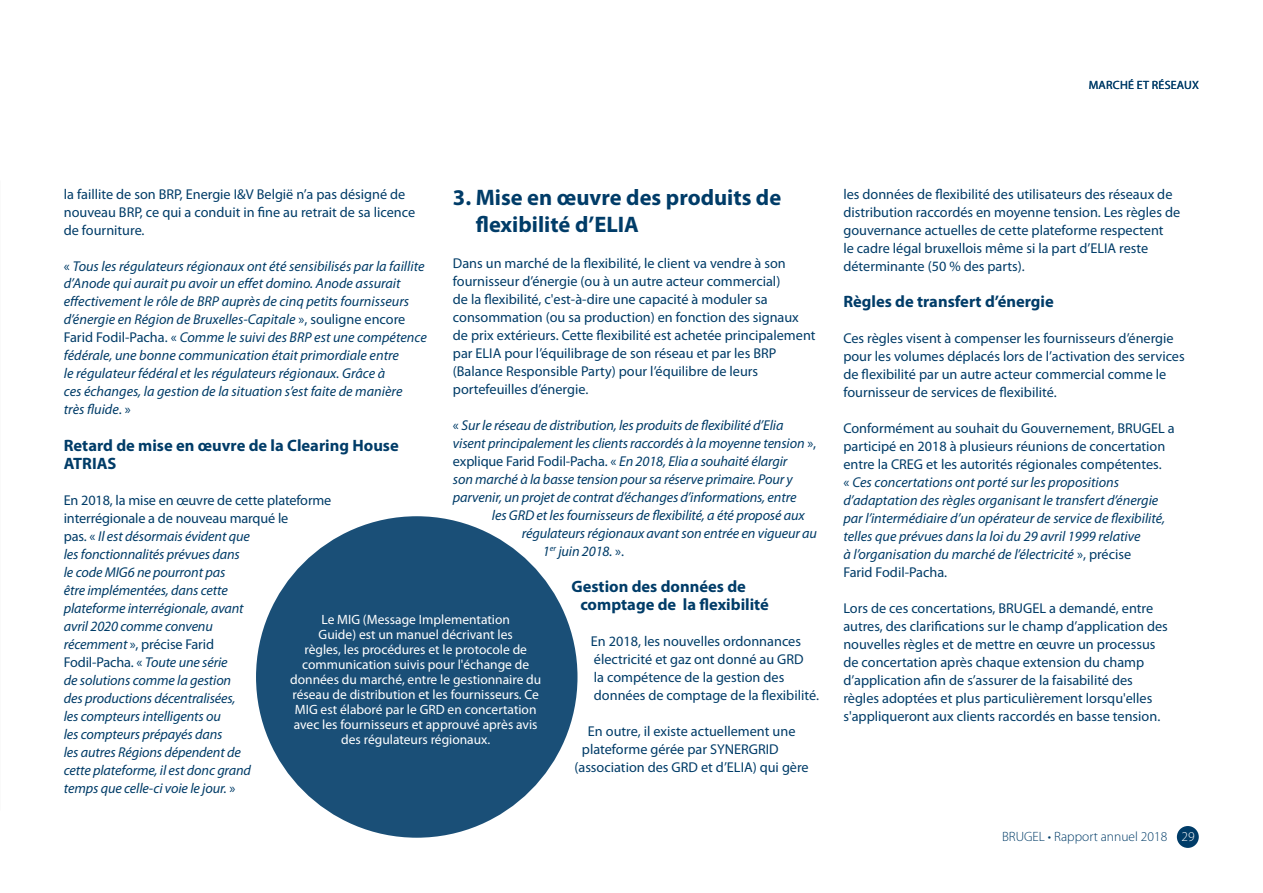
<style>
.page{position:relative;width:1263px;height:893px;background:#fff}
.page>*{position:absolute;margin:0;border:0;box-sizing:border-box;transform-origin:0 0}
.t1{font:700 22.5px/27px "Myriad Pro";color:#003c68}
.t2{font:700 16.5px/18px "Myriad Pro";color:#003c68}
.t3{font:italic 14.25px/18px "Myriad Pro";letter-spacing:-.01em;color:#003c68}
.t4{font:14.25px/18px "Myriad Pro";color:#003c68}
.t5{font:13.5px/15px "Myriad Pro";color:#fff;text-align:center}
.t6{font:300 13.5px "Myriad Pro";color:#003c68}
.t7{font:12px "Myriad Pro";letter-spacing:.02em;color:#003c68}
.s1{font-style:normal}
.s2{color:#fff}
</style>
<div class="page">
<div style="left:256px;top:516px;width:321px;height:322px;background:#1a4f77;border-radius:50%"></div>
<div style="left:1177px;top:826px;width:22px;height:22px;background:#003c68;border-radius:50%"></div>
<p class="t7" style="left:1089px;top:79px;width:112px">MARCHÉ ET RÉSEAUX</p>
<p class="t4" style="left:64px;top:185px;width:353px">la faillite de son BRP, Energie I&amp;V België n’a pas désigné de nouveau BRP, ce qui a conduit in fine au retrait de sa licence de fourniture.</p>
<p class="t3" style="left:64px;top:257px;width:365px"><span class="s1">«</span> Tous les régulateurs régionaux ont été sensibilisés par la faillite d’Anode qui aurait pu avoir un effet domino. Anode assurait effectivement le rôle de BRP auprès de cinq petits fournisseurs d’énergie en Région de Bruxelles-Capitale <span class="s1">», souligne encore Farid Fodil-Pacha. «</span> Comme le suivi des BRP est une compétence fédérale, une bonne communication était primordiale entre<br>le régulateur fédéral et les régulateurs régionaux. Grâce à<br>ces échanges, la gestion de la situation s’est faite de manière<br>très fluide<span class="s1">. »</span></p>
<p class="t2" style="left:64px;top:436px;width:337px">Retard de mise en œuvre de la Clearing House<br>ATRIAS</p>
<p class="t3" style="left:64px;top:491px;width:269px"><span class="s1">En 2018, la mise en œuvre de cette plateforme interrégionale a de nouveau marqué le<br>pas. «</span> Il est désormais évident que<br>les fonctionnalités prévues dans<br>le code MIG6 ne pourront pas<br>être implémentées, dans cette<br>plateforme interrégionale, avant<br>avril 2020 comme convenu<br>récemment <span class="s1">», précise Farid<br>Fodil-Pacha. «</span> Toute une série<br>de solutions comme la gestion<br>des productions décentralisées,<br>les compteurs intelligents ou<br>les compteurs prépayés dans<br>les autres Régions dépendent de<br>cette plateforme, il est donc grand<br>temps que celle-ci voie le jour. <span class="s1">»</span></p>
<h1 class="t1" style="left:476px;top:184px;width:307px;text-indent:-23px">3. Mise en œuvre des produits de flexibilité d’ELIA</h1>
<p class="t4" style="left:453px;top:255px;width:364px">Dans un marché de la flexibilité, le client va vendre à son fournisseur d’énergie (ou à un autre acteur commercial)<br>de la flexibilité, c'est-à-dire une capacité à moduler sa consommation (ou sa production) en fonction des signaux de prix extérieurs. Cette flexibilité est achetée principalement par ELIA pour l’équilibrage de son réseau et par les BRP (Balance Responsible Party) pour l’équilibre de leurs portefeuilles d’énergie.</p>
<p class="t3" style="left:453px;top:417px;width:365px"><span class="s1">«</span> Sur le réseau de distribution, les produits de flexibilité d’Elia visent principalement les clients raccordés à la moyenne tension <span class="s1">», explique Farid Fodil-Pacha. «</span> En 2018, Elia a souhaité élargir<br>son marché à la basse tension pour sa réserve primaire. Pour y parvenir, un projet de contrat d’échanges d’informations, entre</p>
<p class="t3" style="left:492px;top:507px;width:314px">les GRD et les fournisseurs de flexibilité, a été proposé aux</p>
<p class="t3" style="left:522px;top:525px;width:297px">régulateurs régionaux avant son entrée en vigueur au</p>
<p class="t3" style="left:543px;top:543px;width:83px">1<sup>er</sup> juin 2018. <span class="s1">».</span></p>
<p class="t2" style="left:580px;top:578px;width:190px;text-indent:-9px">Gestion des données de comptage de la flexibilité</p>
<p class="t4" style="left:591px;top:633px;width:230px">En 2018, les nouvelles ordonnances électricité et gaz ont donné au GRD<br>la compétence de la gestion des données de comptage de la flexibilité.</p>
<p class="t4" style="left:588px;top:723px;width:209px">En outre, il existe actuellement une</p>
<p class="t4" style="left:582px;top:741px;width:198px">plateforme gérée par SYNERGRID</p>
<p class="t4" style="left:574px;top:759px;width:236px">(association des GRD et d’ELIA) qui gère</p>
<p class="t5" style="left:290px;top:612px;width:253px">Le MIG (Message Implementation<br>Guide) est un manuel décrivant les<br>règles, les procédures et le protocole de communication suivis pour l'échange de données du marché, entre le gestionnaire du réseau de distribution et les fournisseurs. Ce MIG est élaboré par le GRD en concertation avec les fournisseurs et approuvé après avis des régulateurs régionaux.</p>
<p class="t4" style="left:843px;top:185px;width:338px">les données de flexibilité des utilisateurs des réseaux de distribution raccordés en moyenne tension. Les règles de gouvernance actuelles de cette plateforme respectent<br>le cadre légal bruxellois même si la part d’ELIA reste déterminante (50 % des parts).</p>
<p class="t2" style="left:843px;top:293px;width:212px">Règles de transfert d’énergie</p>
<p class="t4" style="left:843px;top:329px;width:343px">Ces règles visent à compenser les fournisseurs d’énergie pour les volumes déplacés lors de l’activation des services de flexibilité par un autre acteur commercial comme le fournisseur de services de flexibilité.</p>
<p class="t3" style="left:843px;top:419px;width:333px"><span class="s1">Conformément au souhait du Gouvernement, BRUGEL a participé en 2018 à plusieurs réunions de concertation entre la CREG et les autorités régionales compétentes.<br>«</span> Ces concertations ont porté sur les propositions d’adaptation des règles organisant le transfert d’énergie par l’intermédiaire d’un opérateur de service de flexibilité, telles que prévues dans la loi du 29 avril 1999 relative<br>à l’organisation du marché de l’électricité <span class="s1">», précise<br>Farid Fodil-Pacha.</span></p>
<p class="t4" style="left:843px;top:599px;width:326px">Lors de ces concertations, BRUGEL a demandé, entre autres, des clarifications sur le champ d’application des nouvelles règles et de mettre en œuvre un processus de concertation après chaque extension du champ d’application afin de s’assurer de la faisabilité des règles adoptées et plus particulièrement lorsqu'elles s'appliqueront aux clients raccordés en basse tension.</p>
<p class="t6" style="left:1002px;top:829px;width:194px">BRUGEL • Rapport annuel 2018 <span class="s2">29</span></p>
</div>
